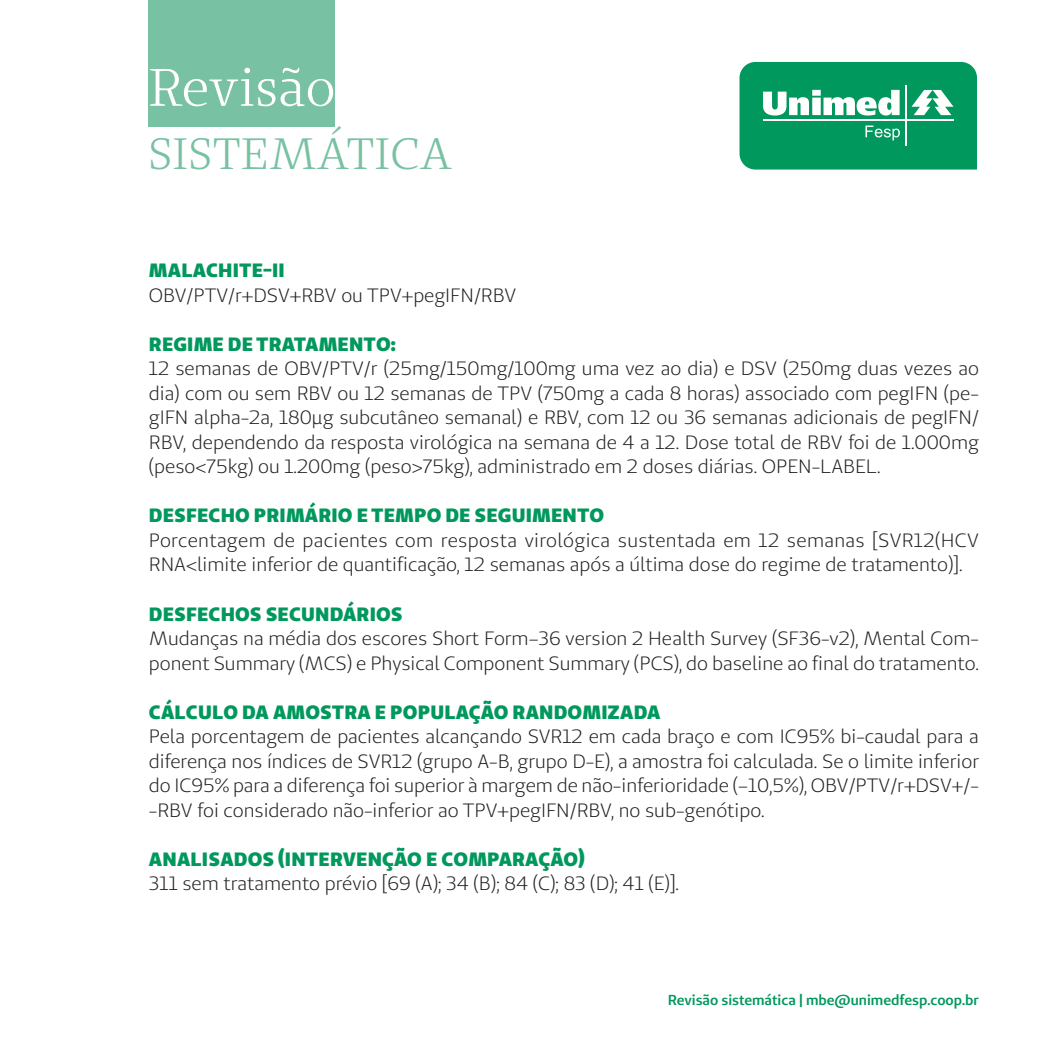
<style>
.page{position:relative;width:1042px;height:1042px;background:#fff}
.page>*{position:absolute;margin:0;border:0;box-sizing:border-box;transform-origin:0 0}
.t1{font:52.5px "Unimed Serif";color:#fff}
.t2{font:43.75px "Unimed Serif";letter-spacing:.01em;color:#78c1a2}
.Texto{font:19.25px/24.5px "Unimed Sans";color:#231f20;text-align:justify}
.Intertítulo{font:900 19.25px "Unimed Sans";letter-spacing:.01em;color:#00985c}
.t3{font:600 14.35px "Unimed Sans";color:#00985c}
</style>
<div class="page">
<div style="left:148px;top:0;width:186px;height:127px;background:#78c1a2"></div>
<svg style="left:739px;top:62px;width:238px;height:108px"></svg>
<h1 class="t1" style="left:148px;top:54px;width:189px">Revisão</h1>
<h2 class="t2" style="left:148px;top:126px;width:305px">SISTEMÁTICA</h2>
<p class="Intertítulo" style="left:149px;top:258px;width:137px">MALACHITE-II</p>
<p class="Texto" style="left:149px;top:283px;width:369px">OBV/PTV/r+DSV+RBV ou TPV+pegIFN/RBV</p>
<p class="Intertítulo" style="left:149px;top:331px;width:248px">REGIME DE TRATAMENTO:</p>
<p class="Texto" style="left:149px;top:356px;width:831px">12 semanas de OBV/PTV/r (25mg/150mg/100mg uma vez ao dia) e DSV (250mg duas vezes ao dia) com ou sem RBV ou 12 semanas de TPV (750mg a cada 8 horas) associado com pegIFN (pe&shy;gIFN alpha-2a, 180µg subcutâneo semanal) e RBV, com 12 ou 36 semanas adicionais de pegIFN/ RBV, dependendo da resposta virológica na semana de 4 a 12. Dose total de RBV foi de 1.000mg (peso&lt;75kg) ou 1.200mg (peso&gt;75kg), administrado em 2 doses diárias. OPEN-LABEL.</p>
<p class="Intertítulo" style="left:149px;top:503px;width:457px">DESFECHO PRIMÁRIO E TEMPO DE SEGUIMENTO</p>
<p class="Texto" style="left:149px;top:528px;width:831px">Porcentagem de pacientes com resposta virológica sustentada em 12 semanas [SVR12(HCV<br>RNA&lt;limite inferior de quantificação, 12 semanas após a última dose do regime de tratamento)].</p>
<p class="Intertítulo" style="left:149px;top:601px;width:255px">DESFECHOS SECUNDÁRIOS</p>
<p class="Texto" style="left:149px;top:626px;width:832px">Mudanças na média dos escores Short Form–36 version 2 Health Survey (SF36-v2), Mental Com&shy;ponent Summary (MCS) e Physical Component Summary (PCS), do baseline ao final do tratamento.</p>
<p class="Intertítulo" style="left:149px;top:699px;width:513px">CÁLCULO DA AMOSTRA E POPULAÇÃO RANDOMIZADA</p>
<p class="Texto" style="left:149px;top:724px;width:832px">Pela porcentagem de pacientes alcançando SVR12 em cada braço e com IC95% bi-caudal para a diferença nos índices de SVR12 (grupo A-B, grupo D-E), a amostra foi calculada. Se o limite inferior do IC95% para a diferença foi superior à margem de não-inferioridade (–10,5%), OBV/PTV/r+DSV+/- -RBV foi considerado não-inferior ao TPV+pegIFN/RBV, no sub-genótipo.</p>
<p class="Intertítulo" style="left:149px;top:846px;width:437px">ANALISADOS (INTERVENÇÃO E COMPARAÇÃO)</p>
<p class="Texto" style="left:149px;top:871px;width:532px">311 sem tratamento prévio [69 (A); 34 (B); 84 (C); 83 (D); 41 (E)].</p>
<p class="t3" style="left:668px;top:990px;width:313px">Revisão sistemática | mbe@unimedfesp.coop.br</p>
</div>
